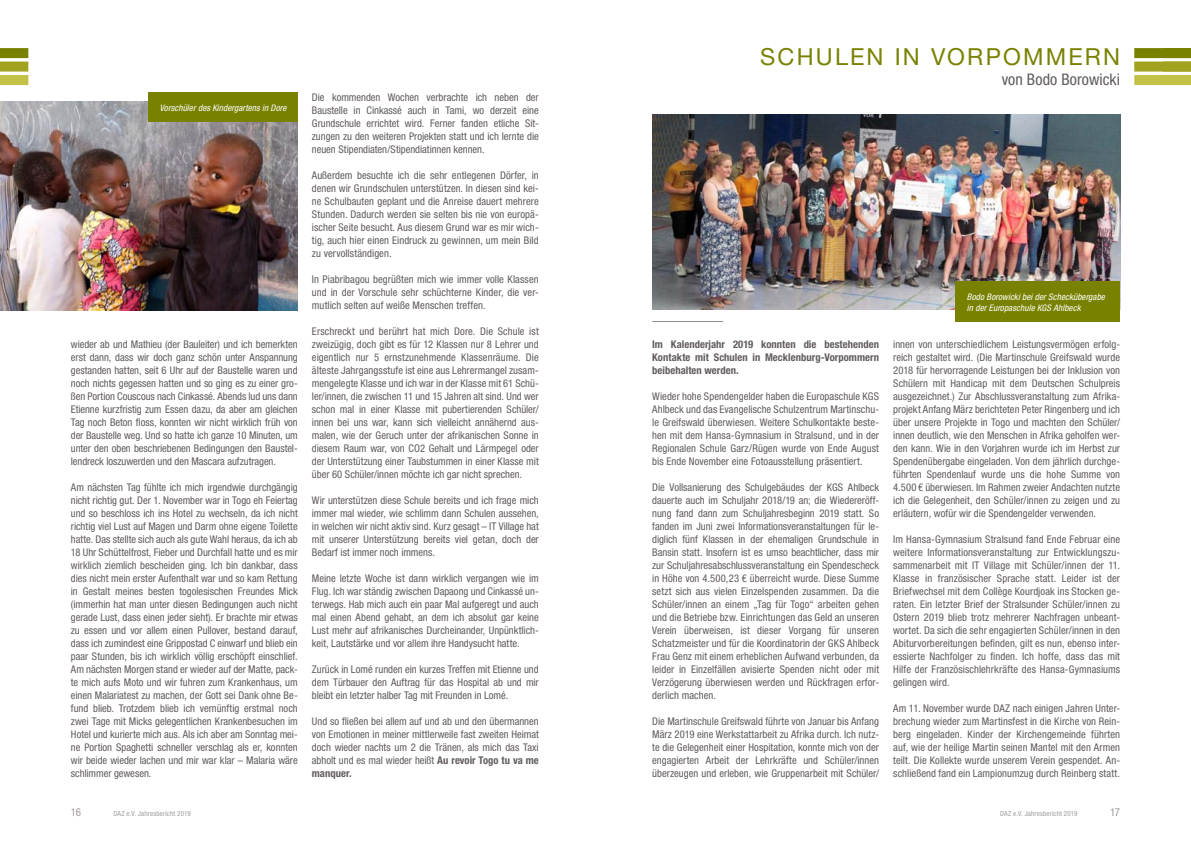
<style>
.page{position:relative;width:1191px;height:842px;background:#fff}
.page>*{position:absolute;margin:0;border:0;box-sizing:border-box;transform-origin:0 0}
.t1{font:23.5px "Helvetica Neue LT Std";letter-spacing:.09em;color:#798200}
.t2{font:condensed 16px "Helvetica Neue LT Std";letter-spacing:.005em;color:#615b5c}
.t3{font:condensed 11px "Helvetica Neue LT Std";color:#a09b9c}
.t4{font:condensed 10.6px/13px "Helvetica Neue LT Std";color:#615b5c;text-align:justify}
.t5{font:700 condensed 10.6px/13px "Helvetica Neue LT Std";letter-spacing:.005em;color:#615b5c;text-align:justify}
.t6{font:italic condensed 9px/11px "Helvetica Neue LT Std";letter-spacing:.01em;color:#fff}
.t7{font:condensed 7px "Helvetica Neue LT Std";letter-spacing:.025em;color:#a09b9c}
.s1{font-weight:700}
</style>
<div class="page">
<img style="left:0;top:101px;width:298px;height:210px">
<div style="left:0;top:48px;width:28px;height:10px;background:#798200"></div>
<div style="left:0;top:62px;width:28px;height:10px;background:#a1a31e"></div>
<div style="left:0;top:75px;width:28px;height:10px;background:#c4c246"></div>
<img style="left:652px;top:114px;width:468px;height:195px">
<div style="left:1134px;top:48px;width:57px;height:10px;background:#798200"></div>
<div style="left:1134px;top:62px;width:57px;height:10px;background:#a1a31e"></div>
<div style="left:1134px;top:75px;width:57px;height:10px;background:#c4c246"></div>
<div style="left:955px;top:282px;width:165px;height:40px;background:#798200"></div>
<hr style="left:652px;top:321px;width:71px;height:1px;background:#908b8c">
<div style="left:148px;top:93px;width:150px;height:29px;background:#798200"></div>
<p class="t6" style="left:160px;top:102px;width:128px">Vorschüler des Kindergartens in Dore</p>
<p class="t4" style="left:71px;top:338px;width:228px">wieder ab und Mathieu (der Bauleiter) und ich bemerkten erst dann, dass wir doch ganz schön unter Anspannung gestanden hatten, seit 6 Uhr auf der Baustelle waren und noch nichts gegessen hatten und so ging es zu einer gro&shy;ßen Portion Couscous nach Cinkassé. Abends lud uns dann Etienne kurzfristig zum Essen dazu, da aber am gleichen Tag noch Beton floss, konnten wir nicht wirklich früh von der Baustelle weg. Und so hatte ich ganze 10 Minuten, um unter den oben beschriebenen Bedingungen den Baustel&shy;lendreck loszuwerden und den Mascara aufzutragen.</p>
<p class="t4" style="left:71px;top:481px;width:228px">Am nächsten Tag fühlte ich mich irgendwie durchgängig nicht richtig gut. Der 1. November war in Togo eh Feiertag und so beschloss ich ins Hotel zu wechseln, da ich nicht richtig viel Lust auf Magen und Darm ohne eigene Toilette hatte. Das stellte sich auch als gute Wahl heraus, da ich ab 18 Uhr Schüttelfrost, Fieber und Durchfall hatte und es mir wirklich ziemlich bescheiden ging. Ich bin dankbar, dass dies nicht mein erster Aufenthalt war und so kam Rettung in Gestalt meines besten togolesischen Freundes Mick (immerhin hat man unter diesen Bedingungen auch nicht gerade Lust, dass einen jeder sieht). Er brachte mir etwas zu essen und vor allem einen Pullover, bestand darauf, dass ich zumindest eine Grippostad C einwarf und blieb ein paar Stunden, bis ich wirklich völlig erschöpft einschlief.<br>Am nächsten Morgen stand er wieder auf der Matte, pack&shy;te mich aufs Moto und wir fuhren zum Krankenhaus, um einen Malariatest zu machen, der Gott sei Dank ohne Be&shy;fund blieb. Trotzdem blieb ich vernünftig erstmal noch zwei Tage mit Micks gelegentlichen Krankenbesuchen im Hotel und kurierte mich aus. Als ich aber am Sonntag mei&shy;ne Portion Spaghetti schneller verschlag als er, konnten wir beide wieder lachen und mir war klar – Malaria wäre schlimmer gewesen.</p>
<p class="t4" style="left:312px;top:91px;width:228px">Die kommenden Wochen verbrachte ich neben der Baustelle in Cinkassé auch in Tami, wo derzeit eine Grundschule errichtet wird. Ferner fanden etliche Sit&shy;zungen zu den weiteren Projekten statt und ich lernte die neuen Stipendiaten/Stipendiatinnen kennen.</p>
<p class="t4" style="left:312px;top:169px;width:228px">Außerdem besuchte ich die sehr entlegenen Dörfer, in denen wir Grundschulen unterstützen. In diesen sind kei&shy;ne Schulbauten geplant und die Anreise dauert mehrere Stunden. Dadurch werden sie selten bis nie von europä&shy;ischer Seite besucht. Aus diesem Grund war es mir wich&shy;tig, auch hier einen Eindruck zu gewinnen, um mein Bild zu vervollständigen.</p>
<p class="t4" style="left:312px;top:273px;width:228px">In Piabribagou begrüßten mich wie immer volle Klassen und in der Vorschule sehr schüchterne Kinder, die ver&shy;mutlich selten auf weiße Menschen treffen.</p>
<p class="t4" style="left:312px;top:324px;width:228px">Erschreckt und berührt hat mich Dore. Die Schule ist zweizügig, doch gibt es für 12 Klassen nur 8 Lehrer und eigentlich nur 5 ernstzunehmende Klassenräume. Die älteste Jahrgangsstufe ist eine aus Lehrermangel zusam&shy;mengelegte Klasse und ich war in der Klasse mit 61 Schü&shy;ler/innen, die zwischen 11 und 15 Jahren alt sind. Und wer schon mal in einer Klasse mit pubertierenden Schüler/ innen bei uns war, kann sich vielleicht annähernd aus&shy;malen, wie der Geruch unter der afrikanischen Sonne in diesem Raum war, von CO2 Gehalt und Lärmpegel oder der Unterstützung einer Taubstummen in einer Klasse mit über 60 Schüler/innen möchte ich gar nicht sprechen.</p>
<p class="t4" style="left:312px;top:493px;width:228px">Wir unterstützen diese Schule bereits und ich frage mich immer mal wieder, wie schlimm dann Schulen aussehen, in welchen wir nicht aktiv sind. Kurz gesagt – IT Village hat mit unserer Unterstützung bereits viel getan, doch der Bedarf ist immer noch immens.</p>
<p class="t4" style="left:312px;top:571px;width:228px">Meine letzte Woche ist dann wirklich vergangen wie im Flug. Ich war ständig zwischen Dapaong und Cinkassé un&shy;terwegs. Hab mich auch ein paar Mal aufgeregt und auch mal einen Abend gehabt, an dem ich absolut gar keine Lust mehr auf afrikanisches Durcheinander, Unpünktlich&shy;keit, Lautstärke und vor allem ihre Handysucht hatte.</p>
<p class="t4" style="left:312px;top:662px;width:228px">Zurück in Lomé runden ein kurzes Treffen mit Etienne und dem Türbauer den Auftrag für das Hospital ab und mir bleibt ein letzter halber Tag mit Freunden in Lomé.</p>
<p class="t4" style="left:312px;top:714px;width:228px">Und so fließen bei allem auf und ab und den übermannen von Emotionen in meiner mittlerweile fast zweiten Heimat doch wieder nachts um 2 die Tränen, als mich das Taxi abholt und es mal wieder heißt <span class="s1">Au revoir Togo tu va me manquer.</span></p>
<h1 class="t1" style="left:760px;top:42px;width:361px">SCHULEN IN VORPOMMERN</h1>
<h2 class="t2" style="left:1001px;top:70px;width:120px">von Bodo Borowicki</h2>
<p class="t5" style="left:652px;top:338px;width:228px">Im Kalenderjahr 2019 konnten die bestehenden Kontakte mit Schulen in Mecklenburg-Vorpommern beibehalten werden.</p>
<p class="t4" style="left:652px;top:390px;width:228px">Wieder hohe Spendengelder haben die Europaschule KGS Ahlbeck und das Evangelische Schulzentrum Martinschu&shy;le Greifswald überwiesen. Weitere Schulkontakte beste&shy;hen mit dem Hansa-Gymnasium in Stralsund, und in der Regionalen Schule Garz/Rügen wurde von Ende August bis Ende November eine Fotoausstellung präsentiert.</p>
<p class="t4" style="left:652px;top:481px;width:228px">Die Vollsanierung des Schulgebäudes der KGS Ahlbeck dauerte auch im Schuljahr 2018/19 an; die Wiedereröff&shy;nung fand dann zum Schuljahresbeginn 2019 statt. So fanden im Juni zwei Informationsveranstaltungen für le&shy;diglich fünf Klassen in der ehemaligen Grundschule in Bansin statt. Insofern ist es umso beachtlicher, dass mir zur Schuljahresabschlussveranstaltung ein Spendescheck in Höhe von 4.500,23 € überreicht wurde. Diese Summe setzt sich aus vielen Einzelspenden zusammen. Da die Schüler/innen an einem „Tag für Togo“ arbeiten gehen und die Betriebe bzw. Einrichtungen das Geld an unseren Verein überweisen, ist dieser Vorgang für unseren Schatzmeister und für die Koordinatorin der GKS Ahlbeck Frau Genz mit einem erheblichen Aufwand verbunden, da leider in Einzelfällen avisierte Spenden nicht oder mit Verzögerung überwiesen werden und Rückfragen erfor&shy;derlich machen.</p>
<p class="t4" style="left:652px;top:715px;width:228px">Die Martinschule Greifswald führte von Januar bis Anfang März 2019 eine Werkstattarbeit zu Afrika durch. Ich nutz&shy;te die Gelegenheit einer Hospitation, konnte mich von der engagierten Arbeit der Lehrkräfte und Schüler/innen überzeugen und erleben, wie Gruppenarbeit mit Schüler/</p>
<p class="t6" style="left:967px;top:291px;width:139px">Bodo Borowicki bei der Scheckübergabe in der Europaschule KGS Ahlbeck</p>
<p class="t4" style="left:893px;top:338px;width:228px">innen von unterschiedlichem Leistungsvermögen erfolg&shy;reich gestaltet wird. (Die Martinschule Greifswald wurde 2018 für hervorragende Leistungen bei der Inklusion von Schülern mit Handicap mit dem Deutschen Schulpreis ausgezeichnet.) Zur Abschlussveranstaltung zum Afrika&shy;projekt Anfang März berichteten Peter Ringenberg und ich über unsere Projekte in Togo und machten den Schüler/ innen deutlich, wie den Menschen in Afrika geholfen wer&shy;den kann. Wie in den Vorjahren wurde ich im Herbst zur Spendenübergabe eingeladen. Von dem jährlich durchge&shy;führten Spendenlauf wurde uns die hohe Summe von 4.500 € überwiesen. Im Rahmen zweier Andachten nutzte ich die Gelegenheit, den Schüler/innen zu zeigen und zu erläutern, wofür wir die Spendengelder verwenden.</p>
<p class="t4" style="left:893px;top:533px;width:228px">Im Hansa-Gymnasium Stralsund fand Ende Februar eine weitere Informationsveranstaltung zur Entwicklungszu&shy;sammenarbeit mit IT Village mit Schüler/innen der 11.<br>Klasse in französischer Sprache statt. Leider ist der Briefwechsel mit dem Collège Kourdjoak ins Stocken ge&shy;raten. Ein letzter Brief der Stralsunder Schüler/innen zu Ostern 2019 blieb trotz mehrerer Nachfragen unbeant&shy;wortet. Da sich die sehr engagierten Schüler/innen in den Abiturvorbereitungen befinden, gilt es nun, ebenso inter&shy;essierte Nachfolger zu finden. Ich hoffe, dass das mit Hilfe der Französischlehrkräfte des Hansa-Gymnasiums gelingen wird.</p>
<p class="t4" style="left:893px;top:701px;width:228px">Am 11. November wurde DAZ nach einigen Jahren Unter&shy;brechung wieder zum Martinsfest in die Kirche von Rein&shy;berg eingeladen. Kinder der Kirchengemeinde führten auf, wie der heilige Martin seinen Mantel mit den Armen teilt. Die Kollekte wurde unserem Verein gespendet. An&shy;schließend fand ein Lampionumzug durch Reinberg statt.</p>
<p class="t3" style="left:71px;top:806px;width:12px">16</p>
<p class="t7" style="left:113px;top:809px;width:79px">DAZ e.V. Jahresbericht 2019</p>
<p class="t7" style="left:1000px;top:809px;width:79px">DAZ e.V. Jahresbericht 2019</p>
<p class="t3" style="left:1110px;top:806px;width:12px">17</p>
</div>
